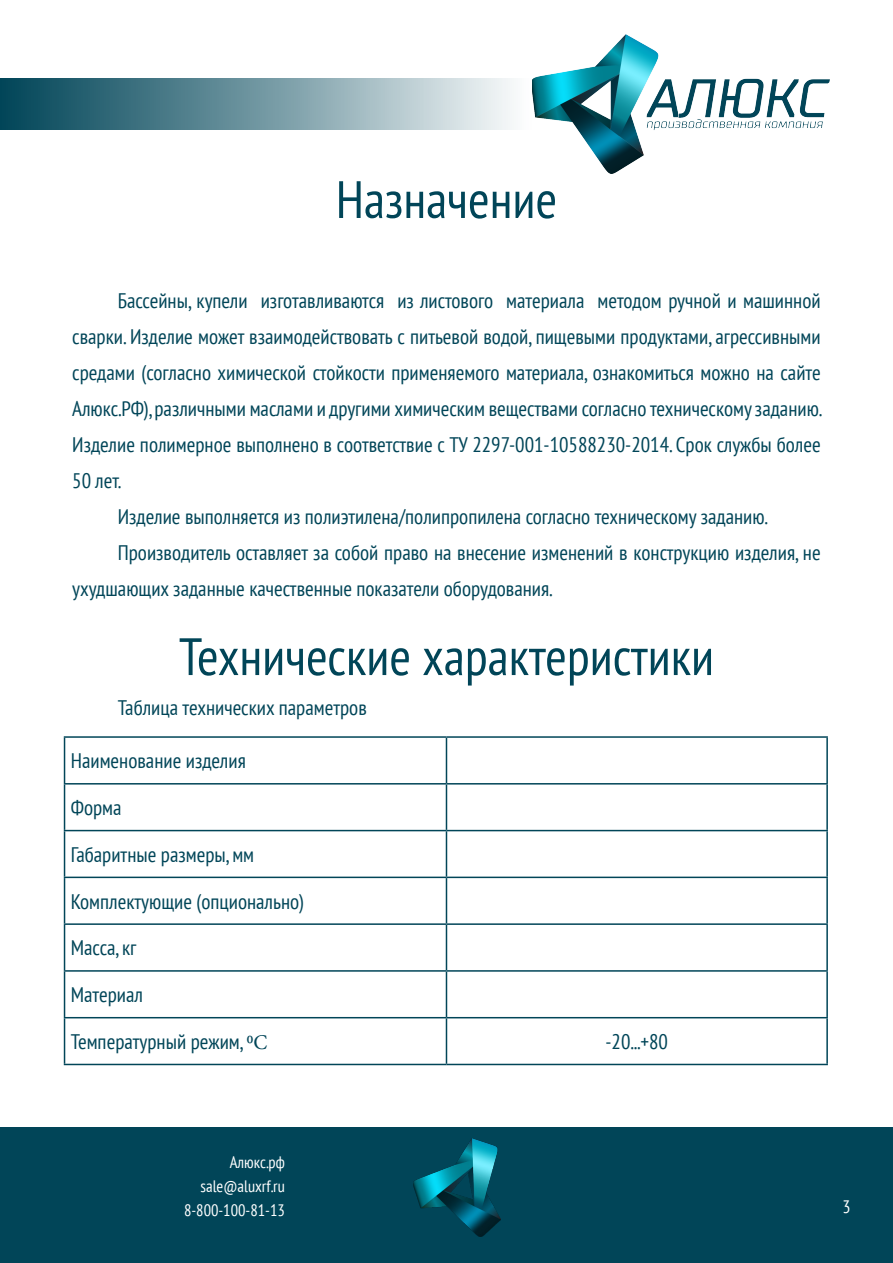
<style>
.page{position:relative;width:893px;height:1263px;background:#fff}
.page>*{position:absolute;margin:0;border:0;box-sizing:border-box;transform-origin:0 0}
.t1{font:condensed 52.5px "PT Sans";color:#014558}
.t2{font:condensed 21px/36px "PT Sans";color:#014558}
.t3{font:condensed 18px "PT Sans";color:#fff}
.t4{font:condensed 16.5px "PT Sans";color:#fff}
.s1{font-family:"Minion Pro";font-stretch:normal}
</style>
<div class="page">
<div style="left:0;top:1127px;width:893px;height:136px;background:#014558"></div>
<img style="left:532px;top:34px;width:297px;height:140px">
<img style="left:0;top:79px;width:512px;height:51px">
<img style="left:414px;top:1138px;width:87px;height:98px">
<hr style="left:446px;top:738px;width:1px;height:45px;background:#014558">
<hr style="left:446px;top:784px;width:1px;height:46px;background:#014558">
<hr style="left:446px;top:831px;width:1px;height:46px;background:#014558">
<hr style="left:446px;top:878px;width:1px;height:45px;background:#014558">
<hr style="left:446px;top:925px;width:1px;height:45px;background:#014558">
<hr style="left:446px;top:972px;width:1px;height:45px;background:#014558">
<hr style="left:446px;top:1018px;width:1px;height:46px;background:#014558">
<hr style="left:64px;top:736px;width:382px;height:2px;background:#014558">
<hr style="left:64px;top:738px;width:1px;height:45px;background:#014558">
<hr style="left:446px;top:736px;width:382px;height:2px;background:#014558">
<hr style="left:826px;top:738px;width:2px;height:45px;background:#014558">
<hr style="left:64px;top:783px;width:382px;height:1px;background:#014558">
<hr style="left:64px;top:784px;width:1px;height:46px;background:#014558">
<hr style="left:446px;top:783px;width:382px;height:1px;background:#014558">
<hr style="left:826px;top:784px;width:2px;height:46px;background:#014558">
<hr style="left:64px;top:830px;width:382px;height:1px;background:#014558">
<hr style="left:64px;top:831px;width:1px;height:46px;background:#014558">
<hr style="left:446px;top:830px;width:382px;height:1px;background:#014558">
<hr style="left:826px;top:831px;width:2px;height:46px;background:#014558">
<hr style="left:64px;top:877px;width:382px;height:1px;background:#014558">
<hr style="left:64px;top:878px;width:1px;height:45px;background:#014558">
<hr style="left:446px;top:877px;width:382px;height:1px;background:#014558">
<hr style="left:826px;top:878px;width:2px;height:45px;background:#014558">
<hr style="left:64px;top:923px;width:382px;height:2px;background:#014558">
<hr style="left:64px;top:925px;width:1px;height:45px;background:#014558">
<hr style="left:446px;top:923px;width:382px;height:2px;background:#014558">
<hr style="left:826px;top:925px;width:2px;height:45px;background:#014558">
<hr style="left:64px;top:970px;width:382px;height:2px;background:#014558">
<hr style="left:64px;top:972px;width:1px;height:45px;background:#014558">
<hr style="left:446px;top:970px;width:382px;height:2px;background:#014558">
<hr style="left:826px;top:972px;width:2px;height:45px;background:#014558">
<hr style="left:64px;top:1017px;width:382px;height:1px;background:#014558">
<hr style="left:64px;top:1018px;width:1px;height:46px;background:#014558">
<hr style="left:446px;top:1017px;width:382px;height:1px;background:#014558">
<hr style="left:826px;top:1018px;width:2px;height:46px;background:#014558">
<hr style="left:64px;top:1064px;width:382px;height:1px;background:#014558">
<hr style="left:446px;top:1064px;width:382px;height:1px;background:#014558">
<p class="t1" style="left:336px;top:166px;width:223px">Назначение</p>
<p class="t2" style="left:72px;top:282px;width:751px;text-align:justify;text-indent:45px">Бассейны, купели изготавливаются из листового материала методом ручной и машинной сварки. Изделие может взаимодействовать с питьевой водой, пищевыми продуктами, агрессивными средами (согласно химической стойкости применяемого материала, ознакомиться можно на сайте Алюкс.РФ), различными маслами и другими химическим веществами согласно техническому заданию.</p>
<p class="t2" style="left:72px;top:426px;width:750px">Изделие полимерное выполнено в соответствие с ТУ 2297-001-10588230-2014. Срок службы более<br>50 лет.</p>
<p class="t2" style="left:118px;top:498px;width:651px">Изделие выполняется из полиэтилена/полипропилена согласно техническому заданию.</p>
<p class="t2" style="left:72px;top:534px;width:750px;text-indent:45px">Производитель оставляет за собой право на внесение изменений в конструкцию изделия, не ухудшающих заданные качественные показатели оборудования.</p>
<p class="t1" style="left:179px;top:623px;width:537px">Технические характеристики</p>
<p class="t2" style="left:118px;top:689px;width:250px">Таблица технических параметров</p>
<p class="t2" style="left:71px;top:742px;width:177px">Наименование изделия</p>
<p class="t2" style="left:71px;top:789px;width:52px">Форма</p>
<p class="t2" style="left:71px;top:836px;width:185px">Габаритные размеры, мм</p>
<p class="t2" style="left:71px;top:883px;width:235px">Комплектующие (опционально)</p>
<p class="t2" style="left:71px;top:929px;width:67px">Масса, кг</p>
<p class="t2" style="left:71px;top:976px;width:74px">Материал</p>
<p class="t2" style="left:71px;top:1023px;width:198px">Температурный режим, <span class="s1">0C</span></p>
<p class="t2" style="left:605px;top:1023px;width:64px">-20...+80</p>
<p class="t4" style="left:230px;top:1151px;width:56px">Алюкс.рф</p>
<p class="t4" style="left:201px;top:1175px;width:86px">sale@aluxrf.ru</p>
<p class="t4" style="left:184px;top:1199px;width:102px">8-800-100-81-13</p>
<p class="t3" style="left:842px;top:1195px;width:10px">3</p>
</div>
